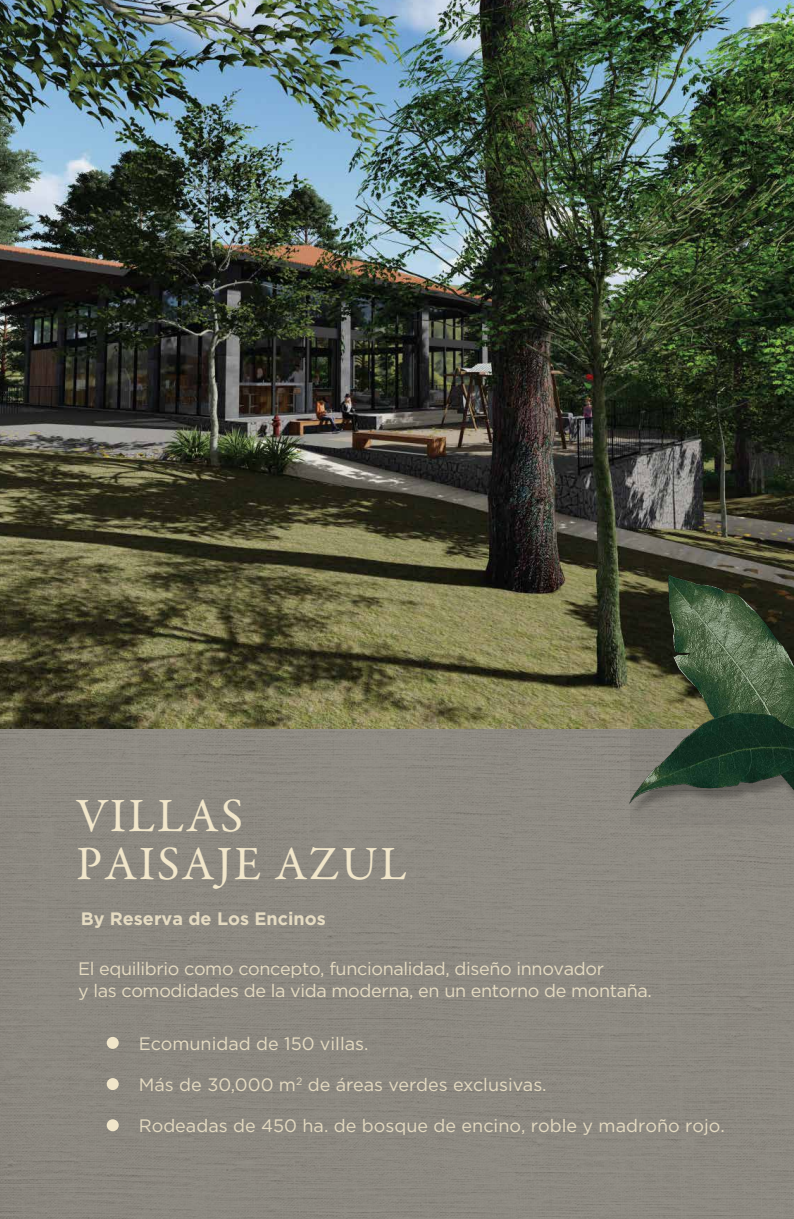
<style>
.page{position:relative;width:794px;height:1219px;background:#fff}
.page>*{position:absolute;margin:0;border:0;box-sizing:border-box;transform-origin:0 0}
.t1{font:48px/48px "Garamond Premr Pro";letter-spacing:.04em;color:#f1e6ca}
.t2{font:18px "Gotham";color:#e4dac1}
.t3{font:18px/21.6px "Gotham";letter-spacing:-.02em;color:#e4dac1}
.t4{font:700 18px "Gotham";color:#e4dac1}
</style>
<div class="page">
<div style="left:0;top:729px;width:794px;height:490px;background:#8c8880"></div>
<img style="left:0;top:0;width:794px;height:729px">
<div style="left:107px;top:1037px;width:12px;height:12px;background:#f1e6ca;border-radius:50%"></div>
<div style="left:107px;top:1078px;width:12px;height:12px;background:#f1e6ca;border-radius:50%"></div>
<div style="left:107px;top:1119px;width:12px;height:12px;background:#f1e6ca;border-radius:50%"></div>
<div style="left:630px;top:578px;width:164px;height:247px;background:#86827b"></div>
<img style="left:629px;top:575px;width:165px;height:237px">
<h1 class="t1" style="left:76px;top:793px;width:332px">VILLAS<br>PAISAJE AZUL</h1>
<p class="t4" style="left:81px;top:907px;width:246px">By Reserva de Los Encinos</p>
<p class="t3" style="left:78px;top:958px;width:575px">El equilibrio como concepto, funcionalidad, diseño innovador<br>y las comodidades de la vida moderna, en un entorno de montaña.</p>
<p class="t2" style="left:139px;top:1032px;width:231px">Ecomunidad de 150 villas.</p>
<p class="t2" style="left:139px;top:1073px;width:409px">Más de 30,000 m<sup>2</sup> de áreas verdes exclusivas.</p>
<p class="t2" style="left:139px;top:1115px;width:587px">Rodeadas de 450 ha. de bosque de encino, roble y madroño rojo.</p>
</div>
